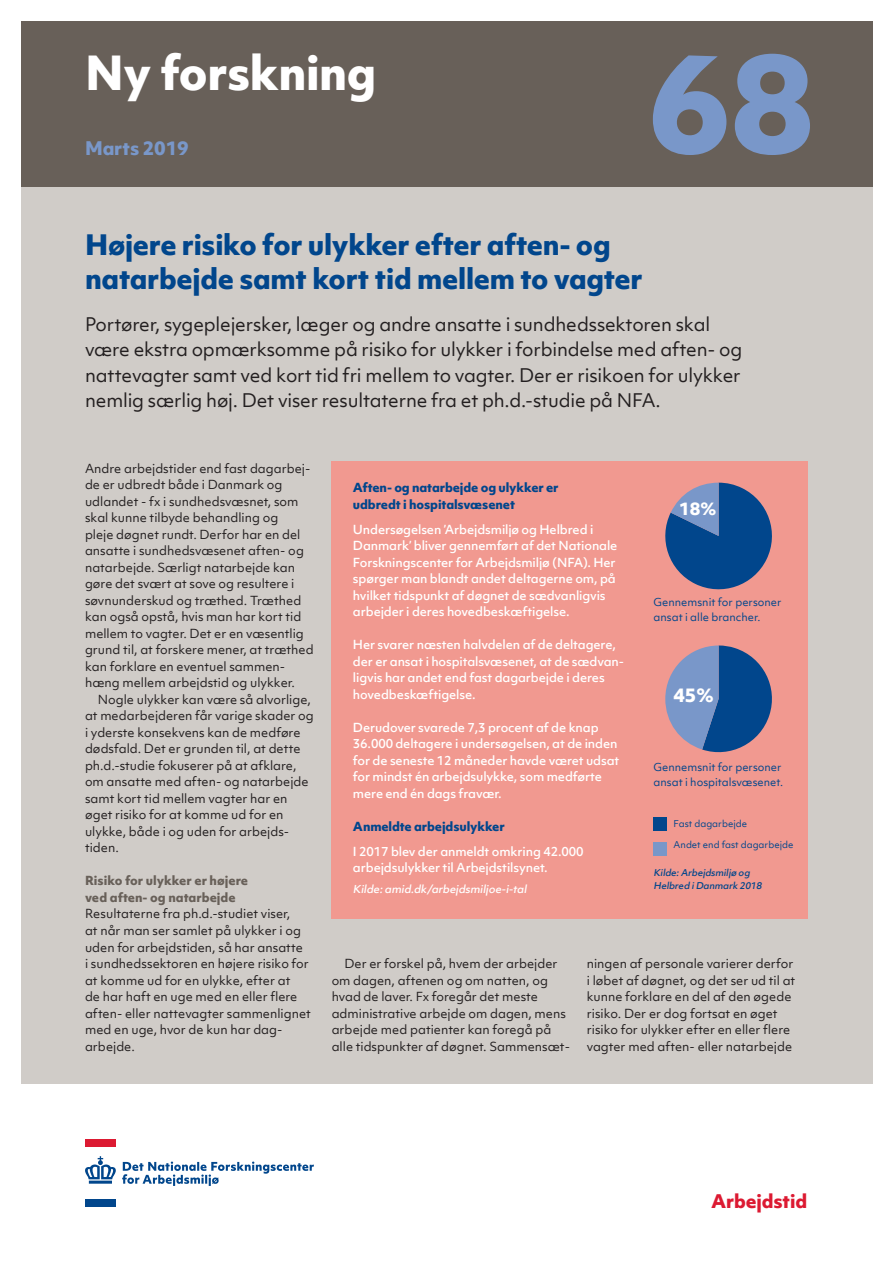
<style>
.page{position:relative;width:893px;height:1263px;background:#fff}
.page>*{position:absolute;margin:0;border:0;box-sizing:border-box;transform-origin:0 0}
.t1{font:800 130.5px "Objektiv Mk 1";color:#7997c9}
.t2{font:800 45px "Objektiv Mk 1";letter-spacing:-.01em;color:#fff}
.Rubrik{font:800 27px/33.8px "Objektiv Mk 1";letter-spacing:-.01em;color:#01468c}
.Manchet{font:18px/25.5px "Objektiv Mk 1";letter-spacing:-.01em;color:#231f20}
.t3{font:800 18px "Objektiv Mk 1";letter-spacing:-.01em;color:#dc1a32}
.t4{font:800 18px "Objektiv Mk 1";letter-spacing:-.01em;color:#7997c9}
.t5{font:800 17.85px "Objektiv Mk 1";color:#fff}
.t6{font:800 16.5px "Objektiv Mk 1";color:#fff}
.BT_8_11{font:12px/16.5px "Objektiv Mk 1";color:#231f20}
.BT_indryk_3_mm{font:12px/16.5px "Objektiv Mk 1";color:#231f20}
.Boks_brød_hvid{font:500 12px/16.5px "Objektiv Mk 1";letter-spacing:-.01em;color:#fff}
.Boks_rubrik_blå{font:800 12px/16.5px "Objektiv Mk 1";letter-spacing:-.01em;color:#01468c}
.Mellemrubrik{font:800 12px/16.5px "Objektiv Mk 1";color:#686059}
.Billedtekst{font:10.5px/15px "Objektiv Mk 1";color:#01468c}
.Kilde_hvid{font:italic 500 10.5px "Objektiv Mk 1";color:#fff}
.Kilde_hvid-2{font:italic 500 9px/13.5px "Objektiv Mk 1";color:#01468c}
.Billedtekst-2{font:9px "Objektiv Mk 1";color:#01468c}
</style>
<div class="page">
<div style="left:21px;top:21px;width:852px;height:1062px;background:#d0ccc8"></div>
<div style="left:21px;top:21px;width:852px;height:166px;background:#686059"></div>
<svg style="left:122px;top:1161px;width:192px;height:25px"></svg>
<div style="left:85px;top:1139px;width:31px;height:7px;background:#dc1a32"></div>
<svg style="left:85px;top:1156px;width:31px;height:28px"></svg>
<div style="left:85px;top:1199px;width:31px;height:8px;background:#01468c"></div>
<div style="left:332px;top:461px;width:476px;height:458px;background:#f19990"></div>
<svg style="left:665px;top:483px;width:107px;height:107px"></svg>
<svg style="left:665px;top:645px;width:107px;height:108px"></svg>
<div style="left:654px;top:817px;width:13px;height:14px;background:#01468c"></div>
<div style="left:654px;top:842px;width:13px;height:14px;background:#7997c9"></div>
<p class="t2" style="left:85px;top:40px;width:293px">Ny forskning</p>
<p class="t4" style="left:85px;top:135px;width:105px">Marts 2019</p>
<p class="t1" style="left:647px;top:10px;width:169px">68</p>
<p class="Rubrik" style="left:85px;top:227px;width:559px">Højere risiko for ulykker efter aften- og natarbejde samt kort tid mellem to vagter</p>
<p class="Manchet" style="left:85px;top:311px;width:659px">Portører, sygeplejersker, læger og andre ansatte i sundhedssektoren skal være ekstra opmærksomme på risiko for ulykker i forbindelse med aften- og nattevagter samt ved kort tid fri mellem to vagter. Der er risikoen for ulykker nemlig særlig høj. Det viser resultaterne fra et ph.d.-studie på NFA.</p>
<p class="BT_8_11" style="left:85px;top:460px;width:230px">Andre arbejdstider end fast dagarbej&shy;de er udbredt både i Danmark og udlandet - fx i sundhedsvæsnet, som skal kunne tilbyde behandling og<br>pleje døgnet rundt. Derfor har en del ansatte i sundhedsvæsenet aften- og natarbejde. Særligt natarbejde kan gøre det svært at sove og resultere i søvnunderskud og træthed. Træthed kan også opstå, hvis man har kort tid mellem to vagter. Det er en væsentlig grund til, at forskere mener, at træthed kan forklare en eventuel sammen&shy;hæng mellem arbejdstid og ulykker.</p>
<p class="BT_indryk_3_mm" style="left:85px;top:691px;width:230px;text-indent:13px">Nogle ulykker kan være så alvorlige, at medarbejderen får varige skader og i yderste konsekvens kan de medføre dødsfald. Det er grunden til, at dette ph.d.-studie fokuserer på at afklare, om ansatte med aften- og natarbejde samt kort tid mellem vagter har en øget risiko for at komme ud for en ulykke, både i og uden for arbejds&shy;tiden.</p>
<p class="Mellemrubrik" style="left:85px;top:872px;width:165px">Risiko for ulykker er højere ved aften- og natarbejde</p>
<p class="BT_8_11" style="left:85px;top:906px;width:227px">Resultaterne fra ph.d.-studiet viser,<br>at når man ser samlet på ulykker i og uden for arbejdstiden, så har ansatte<br>i sundhedssektoren en højere risiko for at komme ud for en ulykke, efter at<br>de har haft en uge med en eller flere aften- eller nattevagter sammenlignet med en uge, hvor de kun har dag&shy;arbejde.</p>
<p class="Boks_rubrik_blå" style="left:353px;top:479px;width:207px">Aften- og natarbejde og ulykker er udbredt i hospitalsvæsenet</p>
<p class="Boks_brød_hvid" style="left:353px;top:521px;width:266px">Undersøgelsen ’Arbejdsmiljø og Helbred i Danmark’ bliver gennemført af det Nationale Forskningscenter for Arbejdsmiljø (NFA). Her spørger man blandt andet deltagerne om, på hvilket tidspunkt af døgnet de sædvanligvis arbejder i deres hovedbeskæftigelse.</p>
<p class="Boks_brød_hvid" style="left:353px;top:636px;width:273px">Her svarer næsten halvdelen af de deltagere, der er ansat i hospitalsvæsenet, at de sædvan&shy;ligvis har andet end fast dagarbejde i deres hovedbeskæftigelse.</p>
<p class="Boks_brød_hvid" style="left:353px;top:719px;width:268px">Derudover svarede 7,3 procent af de knap 36.000 deltagere i undersøgelsen, at de inden for de seneste 12 måneder havde været udsat for mindst én arbejdsulykke, som medførte mere end én dags fravær.</p>
<p class="Boks_rubrik_blå" style="left:353px;top:818px;width:153px">Anmeldte arbejdsulykker</p>
<p class="Boks_brød_hvid" style="left:353px;top:843px;width:232px">I 2017 blev der anmeldt omkring 42.000 arbejdsulykker til Arbejdstilsynet.</p>
<p class="Kilde_hvid" style="left:353px;top:882px;width:177px">Kilde:amid.dk/arbejdsmiljoe-i-tal</p>
<p class="t6" style="left:679px;top:497px;width:39px">18%</p>
<p class="Billedtekst" style="left:654px;top:595px;width:129px">Gennemsnit for personer ansat i alle brancher.</p>
<p class="t5" style="left:673px;top:682px;width:42px">45%</p>
<p class="Billedtekst" style="left:654px;top:759px;width:131px">Gennemsnit for personer ansat i hospitalsvæsenet.</p>
<p class="Billedtekst-2" style="left:674px;top:817px;width:75px">Fast dagarbejde</p>
<p class="Billedtekst-2" style="left:674px;top:838px;width:121px">Andet end fast dagarbejde</p>
<p class="Kilde_hvid-2" style="left:654px;top:865px;width:112px">Kilde:Arbejdsmiljø og<br>Helbred iDanmark 2018</p>
<p class="BT_indryk_3_mm" style="left:332px;top:955px;width:240px;text-indent:13px">Der er forskel på, hvem der arbejder om dagen, aftenen og om natten, og hvad de laver. Fx foregår det meste administrative arbejde om dagen, mens arbejde med patienter kan foregå på alle tidspunkter af døgnet. Sammensæt-</p>
<p class="BT_indryk_3_mm" style="left:587px;top:955px;width:210px">ningen af personale varierer derfor i løbet af døgnet, og det ser ud til at kunne forklare en del af den øgede risiko. Der er dog fortsat en øget risiko for ulykker efter en eller flere vagter med aften- eller natarbejde</p>
<p class="t3" style="left:711px;top:1188px;width:97px">Arbejdstid</p>
</div>
